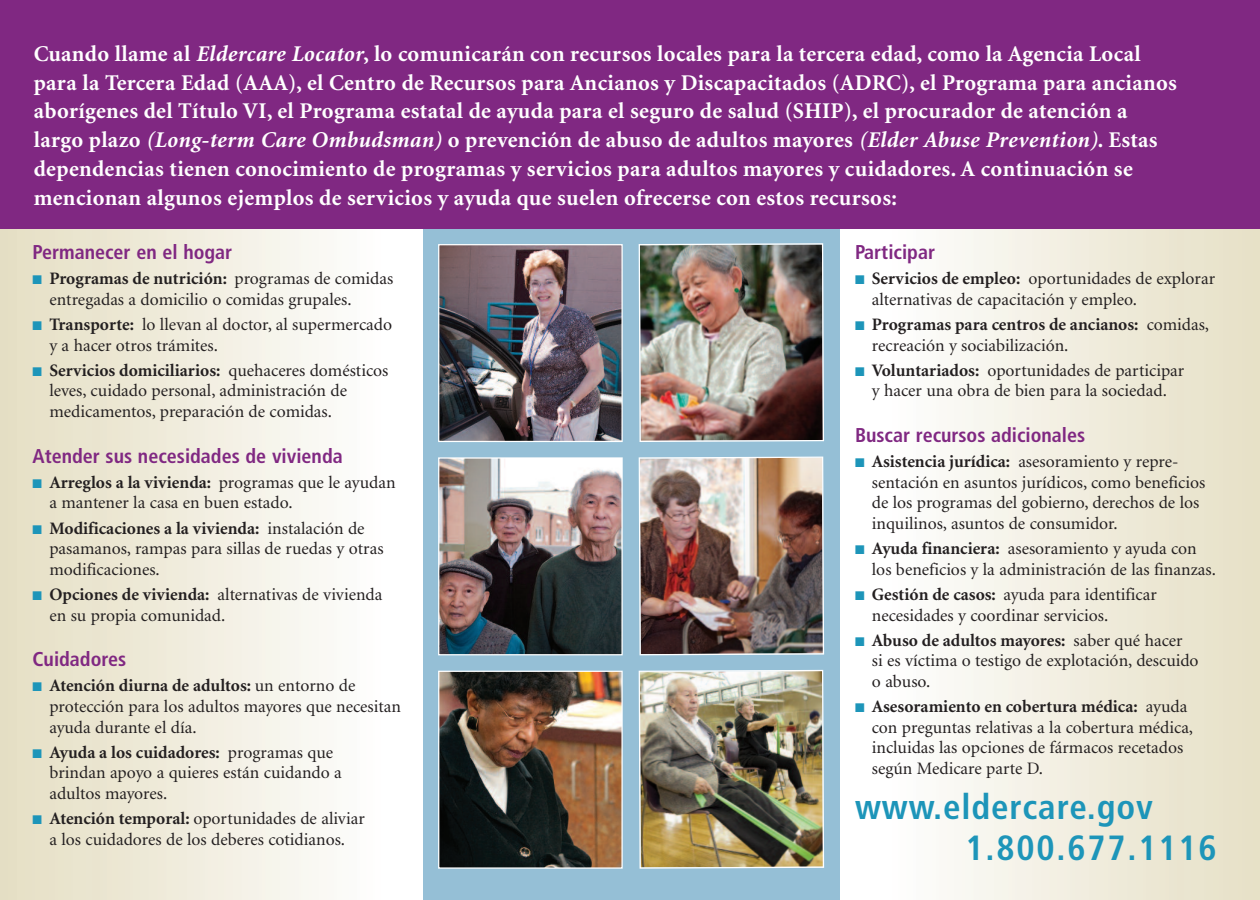
<style>
.page{position:relative;width:1260px;height:900px;background:#fff}
.page>*{position:absolute;margin:0;border:0;box-sizing:border-box;transform-origin:0 0}
.t1{font:700 condensed 35px/41.5px "Frutiger";letter-spacing:.025em;color:#1d95b9}
.t2{font:700 22.5px/28.8px "Minion";letter-spacing:.015em;color:#fff}
.t3{font:700 condensed 20px "Frutiger";color:#802882}
.t4{font:17.5px/20.6px "Minion";color:#231f20}
.s1{font-style:italic}
.s2{color:#1d95b9}
.s3{font-weight:700}
</style>
<div class="page">
<div style="left:888px;top:188px;width:372px;height:712px;background:linear-gradient(to right,#fefefd,#e6dfc5)"></div>
<div style="left:423px;top:181px;width:417px;height:719px;background:#95bfd6"></div>
<div style="left:0;top:193px;width:380px;height:707px;background:linear-gradient(to right,#e4dec2,#fdfdfc)"></div>
<div style="left:0;top:0;width:1260px;height:229px;background:#802882"></div>
<img style="left:440px;top:246px;width:181px;height:194px">
<div style="left:438px;top:244px;width:185px;height:198px;border:1px solid #fff"></div>
<img style="left:638px;top:243px;width:186px;height:199px">
<img style="left:440px;top:459px;width:181px;height:194px">
<div style="left:438px;top:457px;width:185px;height:198px;border:1px solid #fff"></div>
<img style="left:638px;top:456px;width:187px;height:200px">
<img style="left:440px;top:673px;width:181px;height:194px">
<div style="left:438px;top:671px;width:185px;height:198px;border:1px solid #fff"></div>
<img style="left:638px;top:669px;width:187px;height:200px">
<p class="t2" style="left:34px;top:41px;width:1145px">Cuando llame al <span class="s1">Eldercare Locator</span>, lo comunicarán con recursos locales para la tercera edad, como la Agencia Local para la Tercera Edad (AAA), el Centro de Recursos para Ancianos y Discapacitados (ADRC), el Programa para ancianos aborígenes del Título VI, el Programa estatal de ayuda para el seguro de salud (SHIP), el procurador de atención a largo plazo <span class="s1">(Long-term Care Ombudsman)</span> o prevención de abuso de adultos mayores <span class="s1">(Elder Abuse Prevention)</span>. Estas dependencias tienen conocimiento de programas y servicios para adultos mayores y cuidadores. A continuación se mencionan algunos ejemplos de servicios y ayuda que suelen ofrecerse con estos recursos:</p>
<p class="t3" style="left:32px;top:244px;width:201px">Permanecer en el hogar</p>
<p class="t4" style="left:49px;top:270px;width:345px;text-indent:-17px"><span class="s2">■</span> <span class="s3">Programas de nutrición:</span> programas de comidas entregadas a domicilio o comidas grupales.</p>
<p class="t4" style="left:49px;top:315px;width:344px;text-indent:-17px"><span class="s2">■</span> <span class="s3">Transporte:</span> lo llevan al doctor, al supermercado y a hacer otros trámites.</p>
<p class="t4" style="left:49px;top:361px;width:341px;text-indent:-17px"><span class="s2">■</span> <span class="s3">Servicios domiciliarios:</span> quehaceres domésticos leves, cuidado personal, administración de medicamentos, preparación de comidas.</p>
<p class="t3" style="left:32px;top:448px;width:312px">Atender sus necesidades de vivienda</p>
<p class="t4" style="left:49px;top:473px;width:348px;text-indent:-17px"><span class="s2">■</span> <span class="s3">Arreglos a la vivienda:</span> programas que le ayudan a mantener la casa en buen estado.</p>
<p class="t4" style="left:49px;top:519px;width:336px;text-indent:-17px"><span class="s2">■</span> <span class="s3">Modificaciones a la vivienda:</span> instalación de pasamanos, rampas para sillas de ruedas y otras modificaciones.</p>
<p class="t4" style="left:49px;top:585px;width:335px;text-indent:-17px"><span class="s2">■</span> <span class="s3">Opciones de vivienda:</span> alternativas de vivienda en su propia comunidad.</p>
<p class="t3" style="left:32px;top:651px;width:95px">Cuidadores</p>
<p class="t4" style="left:49px;top:677px;width:353px;text-indent:-17px"><span class="s2">■</span> <span class="s3">Atención diurna de adultos:</span> un entorno de protección para los adultos mayores que necesitan ayuda durante el día.</p>
<p class="t4" style="left:49px;top:743px;width:294px;text-indent:-17px"><span class="s2">■</span> <span class="s3">Ayuda a los cuidadores:</span> programas que brindan apoyo a quieres están cuidando a adultos mayores.</p>
<p class="t4" style="left:32px;top:810px;width:334px;text-align:center"><span class="s2">■</span> <span class="s3">Atención temporal:</span> oportunidades de aliviar a los cuidadores de los deberes cotidianos.</p>
<p class="t3" style="left:855px;top:244px;width:82px">Participar</p>
<p class="t4" style="left:872px;top:270px;width:345px;text-indent:-17px"><span class="s2">■</span> <span class="s3">Servicios de empleo:</span> oportunidades de explorar alternativas de capacitación y empleo.</p>
<p class="t4" style="left:872px;top:315px;width:339px;text-indent:-17px"><span class="s2">■</span> <span class="s3">Programas para centros de ancianos:</span> comidas, recreación y sociabilización.</p>
<p class="t4" style="left:855px;top:361px;width:331px;text-align:center"><span class="s2">■</span> <span class="s3">Voluntariados:</span> oportunidades de participar y hacer una obra de bien para la sociedad.</p>
<p class="t3" style="left:855px;top:427px;width:232px">Buscar recursos adicionales</p>
<p class="t4" style="left:872px;top:453px;width:335px;text-indent:-17px"><span class="s2">■</span> <span class="s3">Asistencia jurídica:</span> asesoramiento y repre&shy;sentación en asuntos jurídicos, como beneficios de los programas del gobierno, derechos de los inquilinos, asuntos de consumidor.</p>
<p class="t4" style="left:872px;top:540px;width:346px;text-indent:-17px"><span class="s2">■</span> <span class="s3">Ayuda financiera:</span> asesoramiento y ayuda con los beneficios y la administración de las finanzas.</p>
<p class="t4" style="left:872px;top:585px;width:286px;text-indent:-17px"><span class="s2">■</span> <span class="s3">Gestión de casos:</span> ayuda para identificar necesidades y coordinar servicios.</p>
<p class="t4" style="left:872px;top:631px;width:328px;text-indent:-17px"><span class="s2">■</span> <span class="s3">Abuso de adultos mayores:</span> saber qué hacer<br>si es víctima o testigo de explotación, descuido o abuso.</p>
<p class="t4" style="left:872px;top:698px;width:323px;text-indent:-17px"><span class="s2">■</span> <span class="s3">Asesoramiento en cobertura médica:</span> ayuda con preguntas relativas a la cobertura médica, incluidas las opciones de fármacos recetados según Medicare parte D.</p>
<p class="t1" style="left:966px;top:789px;width:253px;text-indent:-111px">www.eldercare.gov<br>1.800.677.1116</p>
</div>
